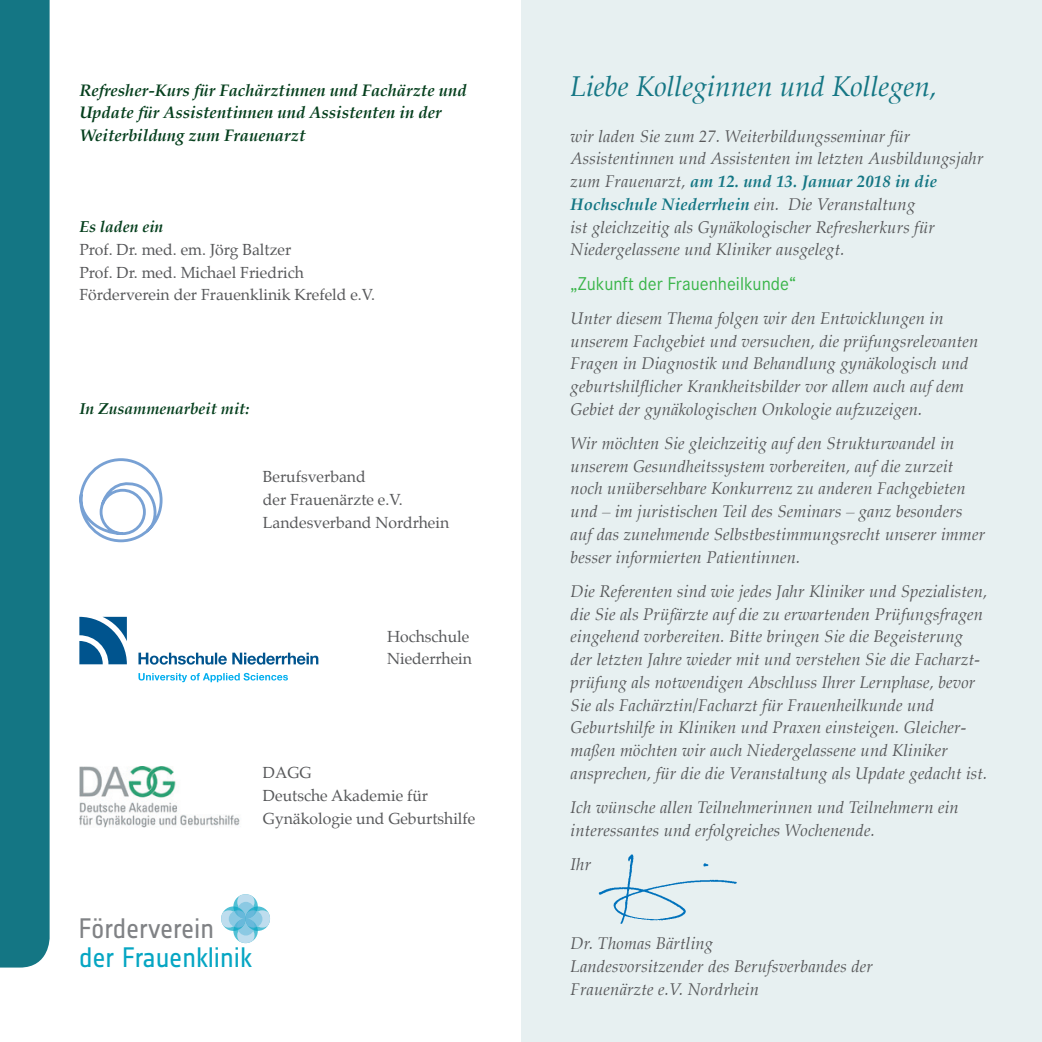
<style>
.page{position:relative;width:1042px;height:1042px;background:#fff}
.page>*{position:absolute;margin:0;border:0;box-sizing:border-box;transform-origin:0 0}
.t1{font:italic 28px "Palatino";color:#147684}
.t2{font:27.65px "Notes";letter-spacing:-.005em;color:#06a6c3}
.t3{font:27.65px "Notes";letter-spacing:-.005em;color:#808285}
.t4{font:19.25px "Corporate S";color:#3ab54a;scale:.95 1}
.t5{font:italic 16.62px/22.8px "Palatino";letter-spacing:.01em;color:#57585a}
.t6{font:italic 700 16.62px/22.8px "Palatino";color:#053f1d}
.t7{font:15.75px/22.8px "Palatino";color:#57585a}
.t8{font:italic 700 15.75px "Palatino";color:#053f1d}
.s1{font-weight:700;color:#147684}
</style>
<div class="page">
<svg style="left:221px;top:894px;width:49px;height:49px"></svg>
<svg style="left:79px;top:458px;width:83px;height:84px"></svg>
<div style="left:0;top:0;width:50px;height:967px;background:#147684"></div>
<img style="left:79px;top:766px;width:161px;height:62px">
<svg style="left:79px;top:617px;width:48px;height:47px"></svg>
<svg style="left:138px;top:652px;width:180px;height:12px"></svg>
<svg style="left:138px;top:673px;width:150px;height:9px"></svg>
<div style="left:521px;top:0;width:521px;height:1042px;background:#e7f0f1"></div>
<img style="left:598px;top:854px;width:139px;height:70px">
<p class="t6" style="left:79px;top:78px;width:389px">Refresher-Kurs für Fachärztinnen und Fachärzte und<br>Update für Assistentinnen und Assistenten in der<br>Weiterbildung zum Frauenarzt</p>
<p class="t8" style="left:79px;top:214px;width:85px">Es laden ein</p>
<p class="t7" style="left:79px;top:238px;width:297px">Prof. Dr. med. em. Jörg Baltzer<br>Prof. Dr. med. Michael Friedrich<br>Förderverein der Frauenklinik Krefeld e.V.</p>
<p class="t8" style="left:79px;top:396px;width:171px">In Zusammenarbeit mit:</p>
<p class="t7" style="left:263px;top:465px;width:188px">Berufsverband<br>der Frauenärzte e.V.<br>Landesverband Nordrhein</p>
<p class="t7" style="left:387px;top:625px;width:87px">Hochschule<br>Niederrhein</p>
<p class="t7" style="left:263px;top:761px;width:214px">DAGG<br>Deutsche Akademie für<br>Gynäkologie und Geburtshilfe</p>
<h2 class="t3" style="left:79px;top:913px;width:137px">Förderverein</h2>
<h2 class="t2" style="left:79px;top:941px;width:175px">der Frauenklinik</h2>
<h1 class="t1" style="left:570px;top:63px;width:368px">Liebe Kolleginnen und Kollegen,</h1>
<p class="t5" style="left:570px;top:124px;width:414px">wir laden Sie zum 27. Weiterbildungsseminar für Assistentinnen und Assistenten im letzten Ausbildungsjahr zum Frauenarzt, <span class="s1">am 12. und 13. Januar 2018 in die Hochschule Niederrhein</span> ein. Die Veranstaltung<br>ist gleichzeitig als Gynäkologischer Refresherkurs für Niedergelassene und Kliniker ausgelegt.</p>
<p class="t4" style="left:570px;top:272px;width:239px">„Zukunft der Frauenheilkunde“</p>
<p class="t5" style="left:570px;top:306px;width:409px">Unter diesem Thema folgen wir den Entwicklungen in unserem Fachgebiet und versuchen, die prüfungsrelevanten Fragen in Diagnostik und Behandlung gynäkologisch und geburtshilflicher Krankheitsbilder vor allem auch auf dem Gebiet der gynäkologischen Onkologie aufzuzeigen.</p>
<p class="t5" style="left:570px;top:431px;width:416px">Wir möchten Sie gleichzeitig auf den Strukturwandel in unserem Gesundheitssystem vorbereiten, auf die zurzeit noch unübersehbare Konkurrenz zu anderen Fachgebieten und – im juristischen Teil des Seminars – ganz besonders auf das zunehmende Selbstbestimmungsrecht unserer immer besser informierten Patientinnen.</p>
<p class="t5" style="left:570px;top:579px;width:418px">Die Referenten sind wie jedes Jahr Kliniker und Spezialisten, die Sie als Prüfärzte auf die zu erwartenden Prüfungsfragen eingehend vorbereiten. Bitte bringen Sie die Begeisterung der letzten Jahre wieder mit und verstehen Sie die Facharzt&shy;prüfung als notwendigen Abschluss Ihrer Lernphase, bevor Sie als Fachärztin/Facharzt für Frauenheilkunde und Geburts hilfe in Kliniken und Praxen einsteigen. Gleicher&shy;maßen möchten wir auch Niedergelassene und Kliniker ansprechen, für die die Veranstaltung als Update gedacht ist.</p>
<p class="t5" style="left:570px;top:795px;width:390px">Ich wünsche allen Teilnehmerinnen und Teilnehmern ein interessantes und erfolgreiches Wochenende.</p>
<p class="t5" style="left:570px;top:852px;width:22px">Ihr</p>
<p class="t5" style="left:570px;top:932px;width:304px">Dr. Thomas Bärtling<br>Landesvorsitzender des Berufsverbandes der<br>Frauenärzte e.V. Nordrhein</p>
</div>
